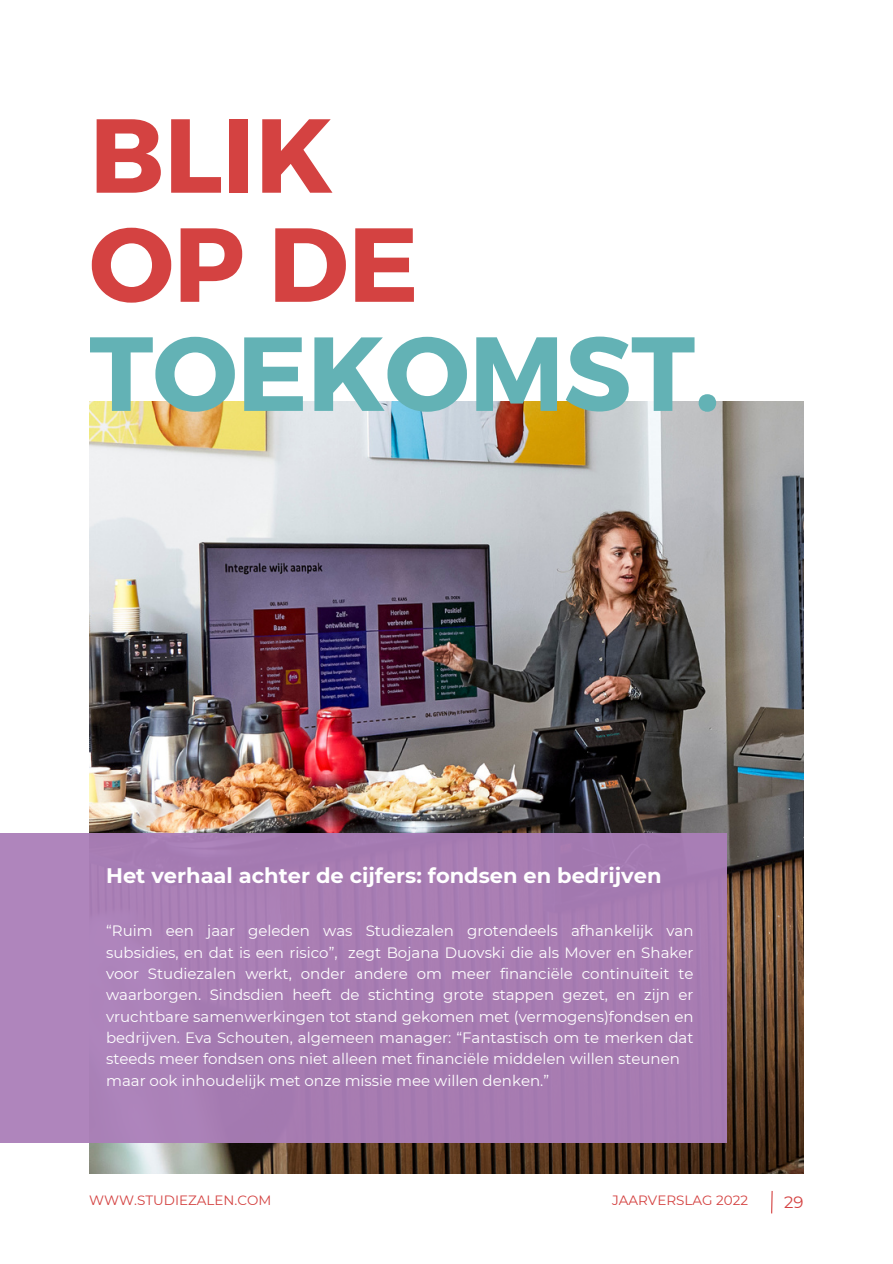
<style>
.page{position:relative;width:893px;height:1264px;background:#fff}
.page>*{position:absolute;margin:0;border:0;box-sizing:border-box;transform-origin:0 0}
.t1{font:700 104.85px "Montserrat";letter-spacing:-.005em;color:#63b2b5}
.t2{font:700 104.85px "Montserrat";letter-spacing:-.005em;color:#d44241}
.t3{font:700 21px "Montserrat";color:#fff}
.t4{font:16.5px "Montserrat";color:#d44241}
.t5{font:15px/21.3px "Montserrat";color:#fff;text-align:justify}
.t6{font:13.5px "Montserrat";color:#d44241}
</style>
<div class="page">
<img style="left:89px;top:401px;width:714px;height:772px">
<div style="left:0;top:833px;width:726px;height:309px;background:#a87db2"></div>
<svg style="left:771px;top:1191px;width:2px;height:23px"></svg>
<p class="t2" style="left:89px;top:87px;width:245px">BLIK</p>
<p class="t2" style="left:89px;top:196px;width:331px">OP DE</p>
<p class="t1" style="left:89px;top:305px;width:632px">TOEKOMST.</p>
<p class="t3" style="left:106px;top:863px;width:557px">Het verhaal achter de cijfers: fondsen en bedrijven</p>
<p class="t5" style="left:106px;top:920px;width:589px">“Ruim een jaar geleden was Studiezalen grotendeels afhankelijk van subsidies, en dat is een risico”, zegt Bojana Duovski die als Mover en Shaker voor Studiezalen werkt, onder andere om meer financiële continuïteit te waarborgen. Sindsdien heeft de stichting grote stappen gezet, en zijn er vruchtbare samenwerkingen tot stand gekomen met (vermogens)fondsen en bedrijven. Eva Schouten, algemeen manager: “Fantastisch om te merken dat steeds meer fondsen ons niet alleen met financiële middelen willen steunen</p>
<p class="t5" style="left:106px;top:1069px;width:444px">maar ook inhoudelijk met onze missie mee willen denken.”</p>
<p class="t6" style="left:89px;top:1192px;width:183px">WWW.STUDIEZALEN.COM</p>
<p class="t6" style="left:612px;top:1192px;width:137px">JAARVERSLAG 2022</p>
<p class="t4" style="left:784px;top:1191px;width:21px">29</p>
</div>
